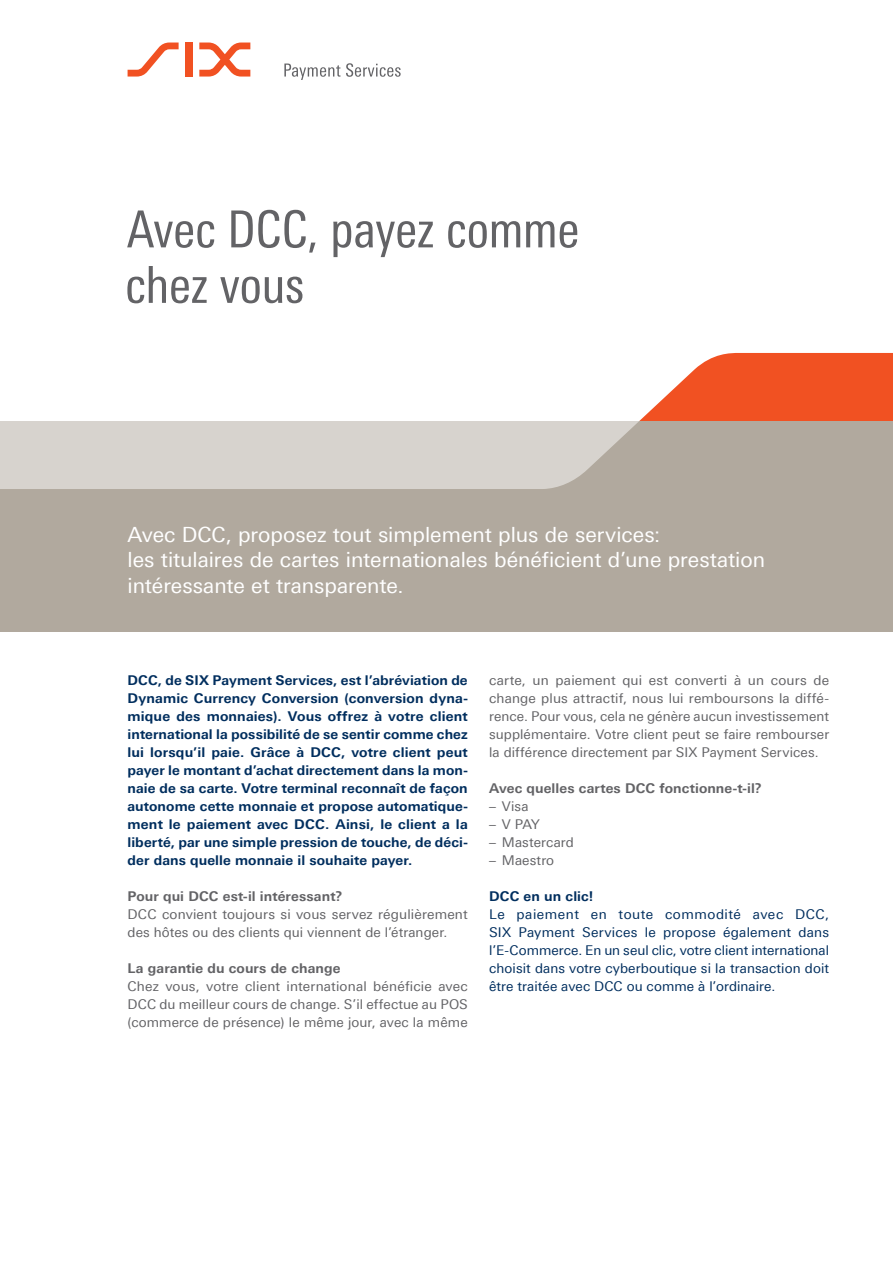
<style>
.page{position:relative;width:893px;height:1263px;background:#fff}
.page>*{position:absolute;margin:0;border:0;box-sizing:border-box;transform-origin:0 0}
.t1{font:51px/55.5px "Linotype Univers 420 Cn";letter-spacing:-.01em;color:#636366}
.t2{font:21px/25.5px "Linotype Univers 430";color:#fff}
.t3{font:13.5px/18px "Linotype Univers 430";letter-spacing:.01em;color:#636366;text-align:justify}
.t4{font:700 13.5px/18px "Linotype Univers 630";letter-spacing:.005em;color:#002e5e;text-align:justify}
.t5{font:13.5px/18px "Linotype Univers 430";letter-spacing:.01em;color:#002e5e;text-align:justify}
.t6{font:700 13.5px "Linotype Univers 630";letter-spacing:.01em;color:#636366}
</style>
<div class="page">
<div style="left:0;top:421px;width:893px;height:210px;background:#b1a99e"></div>
<svg style="left:0;top:353px;width:893px;height:136px"></svg>
<svg style="left:128px;top:43px;width:51px;height:34px"></svg>
<div style="left:185px;top:43px;width:8px;height:34px;background:#f15122"></div>
<svg style="left:199px;top:43px;width:51px;height:34px"></svg>
<svg style="left:284px;top:63px;width:117px;height:17px"></svg>
<h1 class="t1" style="left:125px;top:201px;width:456px">Avec DCC, payez comme chez vous</h1>
<h2 class="t2" style="left:128px;top:521px;width:639px">Avec DCC, proposez tout simplement plus de services:<br>les titulaires de cartes internationales bénéficient d’une prestation intéressante et transparente.</h2>
<p class="t4" style="left:128px;top:671px;width:342px">DCC, de SIX Payment Services, est l’abréviation de Dynamic Currency Conversion (conversion dyna&shy;mique des monnaies). Vous offrez à votre client international la possibilité de se sentir comme chez lui lorsqu’il paie. Grâce à DCC, votre client peut payer le montant d’achat directement dans la mon&shy;naie de sa carte. Votre terminal reconnaît de façon autonome cette monnaie et propose automatique&shy;ment le paiement avec DCC. Ainsi, le client a la liberté, par une simple pression de touche, de déci&shy;der dans quelle monnaie il souhaite payer.</p>
<p class="t6" style="left:128px;top:888px;width:216px">Pour qui DCC est-il intéressant?</p>
<p class="t3" style="left:128px;top:905px;width:342px">DCC convient toujours si vous servez régulièrement des hôtes ou des clients qui viennent de l’étranger.</p>
<p class="t6" style="left:128px;top:960px;width:214px">La garantie du cours de change</p>
<p class="t3" style="left:128px;top:977px;width:342px">Chez vous, votre client international bénéficie avec DCC du meilleur cours de change. S’il effectue au POS (commerce de présence) le même jour, avec la même</p>
<p class="t3" style="left:489px;top:671px;width:342px">carte, un paiement qui est converti à un cours de change plus attractif, nous lui remboursons la diffé&shy;rence. Pour vous, cela ne génère aucun investissement supplémentaire. Votre client peut se faire rembourser la différence directement par SIX Payment Services.</p>
<p class="t6" style="left:489px;top:780px;width:274px">Avec quelles cartes DCC fonctionne-t-il?</p>
<p class="t3" style="left:489px;top:797px;width:41px">– Visa</p>
<p class="t3" style="left:489px;top:815px;width:52px">– V PAY</p>
<p class="t3" style="left:489px;top:833px;width:86px">– Mastercard</p>
<p class="t3" style="left:489px;top:851px;width:67px">– Maestro</p>
<p class="t4" style="left:489px;top:887px;width:106px">DCC en un clic!</p>
<p class="t5" style="left:489px;top:905px;width:342px">Le paiement en toute commodité avec DCC, SIX Payment Services le propose également dans l’E-Commerce. En un seul clic, votre client international choisit dans votre cyberboutique si la transaction doit être traitée avec DCC ou comme à l’ordinaire.</p>
</div>
